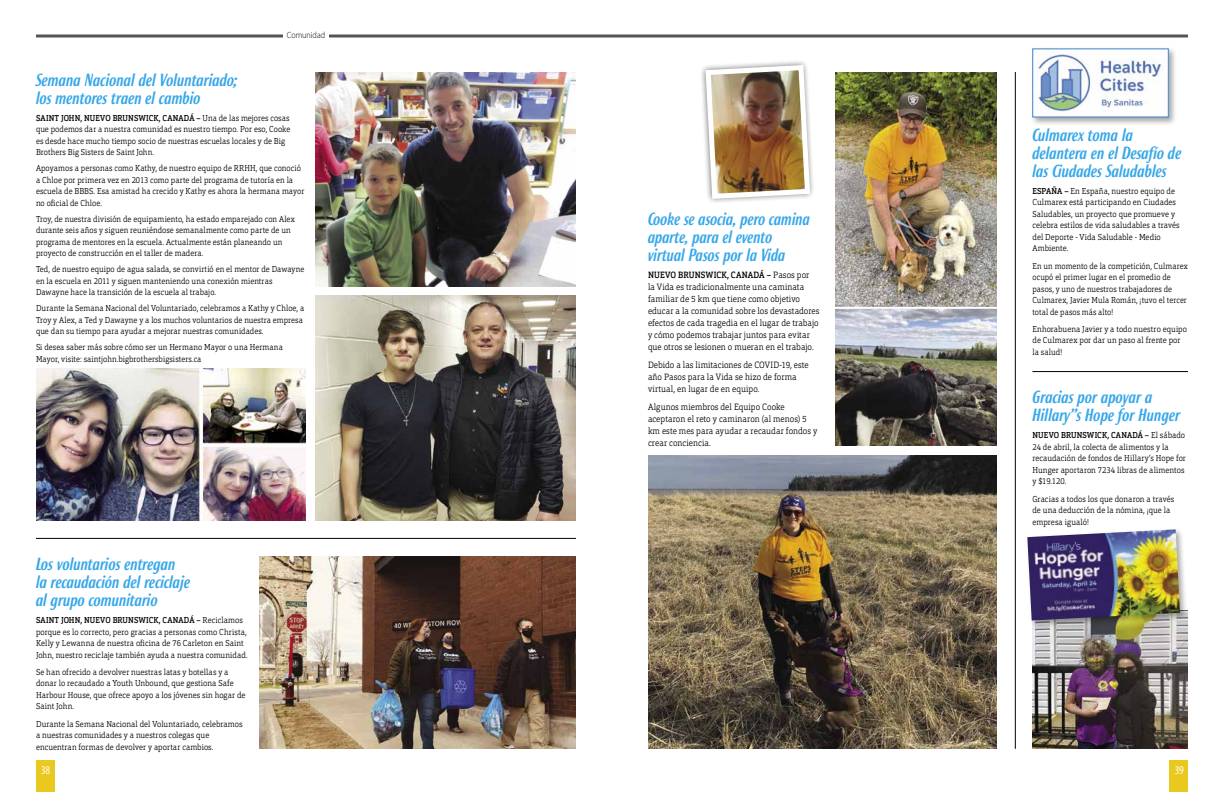
<style>
.page{position:relative;width:1224px;height:792px;background:#fff}
.page>*{position:absolute;margin:0;border:0;box-sizing:border-box;transform-origin:0 0}
.t1{font:italic 500 17px/18px "Roxy";letter-spacing:-.01em;color:#36a7e9}
.t2{font:condensed 12px "Myriad Pro";color:#fff}
.t3{font:300 9px/12px "Orgon Slab";letter-spacing:.005em;color:#000;scale:.9 1}
.t4{font:300 9px "Myriad Pro";color:#000;scale:.9 1}
.t5{font:300 8.5px/11.5px "Orgon Slab";letter-spacing:.005em;color:#000;scale:.89 1}
.t6{font:300 8.5px/11.5px "Orgon Slab";letter-spacing:.005em;color:#000;scale:.9 1}
.t7{font:300 8.5px/11.5px "Orgon Slab";letter-spacing:.005em;color:#000;scale:.88 1}
.s1{font-weight:500}
</style>
<div class="page">
<img style="left:36px;top:369px;width:270px;height:151px">
<img style="left:315px;top:296px;width:261px;height:224px">
<img style="left:315px;top:72px;width:261px;height:215px">
<img style="left:259px;top:556px;width:317px;height:193px">
<div style="left:1030px;top:46px;width:147px;height:80px;background:#000;opacity:.35"></div>
<img style="left:1034px;top:51px;width:133px;height:64px">
<div style="left:1032px;top:49px;width:137px;height:68px;border:1px solid #3a81c5"></div>
<img style="left:701px;top:61px;width:112px;height:141px">
<img style="left:648px;top:456px;width:348px;height:293px">
<img style="left:835px;top:72px;width:161px;height:374px">
<img style="left:1032px;top:629px;width:156px;height:120px">
<div style="left:1025px;top:527px;width:163px;height:102px;background:#000;opacity:.35"></div>
<img style="left:1027px;top:529px;width:153px;height:91px">
<div style="left:1169px;top:761px;width:19px;height:31px;background:#e9c91e"></div>
<div style="left:36px;top:761px;width:19px;height:31px;background:#e9c91e"></div>
<hr style="left:36px;top:35px;width:1152px;height:1px;background:#000">
<hr style="left:36px;top:37px;width:1152px;height:1px;background:#000">
<div style="left:283px;top:32px;width:46px;height:14px;background:#fff"></div>
<hr style="left:828px;top:307px;width:176px;height:2px;background:#fff">
<hr style="left:1032px;top:371px;width:156px;height:1px;background:#000">
<hr style="left:1015px;top:72px;width:1px;height:677px;background:#000">
<hr style="left:36px;top:538px;width:540px;height:1px;background:#000">
<p class="t4" style="left:287px;top:30px;width:44px">Comunidad</p>
<h1 class="t1" style="left:36px;top:71px;width:203px">Semana Nacional del Voluntariado; los mentores traen el cambio</h1>
<p class="t5" style="left:36px;top:112px;width:287px"><span class="s1">SAINT JOHN, NUEVO BRUNSWICK, CANADÁ –</span> Una de las mejores cosas que podemos dar a nuestra comunidad es nuestro tiempo. Por eso, Cooke es desde hace mucho tiempo socio de nuestras escuelas locales y de Big Brothers Big Sisters de Saint John.</p>
<p class="t5" style="left:36px;top:163px;width:303px">Apoyamos a personas como Kathy, de nuestro equipo de RRHH, que conoció a Chloe por primera vez en 2013 como parte del programa de tutoría en la escuela de BBBS. Esa amistad ha crecido y Kathy es ahora la hermana mayor no oficial de Chloe.</p>
<p class="t5" style="left:36px;top:213px;width:292px">Troy, de nuestra división de equipamiento, ha estado emparejado con Alex durante seis años y siguen reuniéndose semanalmente como parte de un programa de mentores en la escuela. Actualmente están planeando un proyecto de construcción en el taller de madera.</p>
<p class="t5" style="left:36px;top:264px;width:303px">Ted, de nuestro equipo de agua salada, se convirtió en el mentor de Dawayne en la escuela en 2011 y siguen manteniendo una conexión mientras<br>Dawayne hace la transición de la escuela al trabajo.</p>
<p class="t5" style="left:36px;top:303px;width:303px">Durante la Semana Nacional del Voluntariado, celebramos a Kathy y Chloe, a<br>Troy y Alex, a Ted y Dawayne y a los muchos voluntarios de nuestra empresa que dan su tiempo para ayudar a mejorar nuestras comunidades.</p>
<p class="t5" style="left:36px;top:342px;width:279px">Si desea saber más sobre cómo ser un Hermano Mayor o una Hermana<br>Mayor, visite: saintjohn.bigbrothersbigsisters.ca</p>
<h1 class="t1" style="left:36px;top:555px;width:156px">Los voluntarios entregan la recaudación del reciclaje al grupo comunitario</h1>
<p class="t6" style="left:36px;top:614px;width:237px"><span class="s1">SAINT JOHN, NUEVO BRUNSWICK, CANADÁ –</span> Reciclamos porque es lo correcto, pero gracias a personas como Christa, Kelly y Lewanna de nuestra oficina de 76 Carleton en Saint John, nuestro reciclaje también ayuda a nuestra comunidad.</p>
<p class="t6" style="left:36px;top:666px;width:234px">Se han ofrecido a devolver nuestras latas y botellas y a donar lo recaudado a Youth Unbound, que gestiona Safe Harbour House, que ofrece apoyo a los jóvenes sin hogar de Saint John.</p>
<p class="t6" style="left:36px;top:718px;width:231px">Durante la Semana Nacional del Voluntariado, celebramos a nuestras comunidades y a nuestros colegas que encuentran formas de devolver y aportar cambios.</p>
<h1 class="t1" style="left:648px;top:210px;width:164px">Cooke se asocia, pero camina aparte, para el evento virtual Pasos por la Vida</h1>
<p class="t3" style="left:648px;top:269px;width:192px"><span class="s1">NUEVO BRUNSWICK, CANADÁ –</span> Pasos por<br>la Vida es tradicionalmente una caminata familiar de 5 km que tiene como objetivo educar a la comunidad sobre los devastadores efectos de cada tragedia en el lugar de trabajo y cómo podemos trabajar juntos para evitar que otros se lesionen o mueran en el trabajo.</p>
<p class="t3" style="left:648px;top:359px;width:180px">Debido a las limitaciones de COVID-19, este año Pasos para la Vida se hizo de forma virtual, en lugar de en equipo.</p>
<p class="t3" style="left:648px;top:401px;width:190px">Algunos miembros del Equipo Cooke aceptaron el reto y caminaron (al menos) 5 km este mes para ayudar a recaudar fondos y crear conciencia.</p>
<h1 class="t1" style="left:1032px;top:125px;width:151px">Culmarex toma la delantera en el Desafío de las Ciudades Saludables</h1>
<p class="t6" style="left:1032px;top:185px;width:165px"><span class="s1">ESPAÑA –</span> En España, nuestro equipo de Culmarex está participando en Ciudades Saludables, un proyecto que promueve y celebra estilos de vida saludables a través del Deporte - Vida Saludable - Medio Ambiente.</p>
<p class="t7" style="left:1032px;top:260px;width:178px">En un momento de la competición, Culmarex ocupó el primer lugar en el promedio de pasos, y uno de nuestros trabajadores de Culmarex, Javier Mula Román, ¡tuvo el tercer total de pasos más alto!</p>
<p class="t6" style="left:1032px;top:323px;width:173px">Enhorabuena Javier y a todo nuestro equipo de Culmarex por dar un paso al frente por la salud!</p>
<h1 class="t1" style="left:1032px;top:388px;width:149px">Gracias por apoyar a<br>Hillary’’s Hope for Hunger</h1>
<p class="t6" style="left:1032px;top:430px;width:172px"><span class="s1">NUEVO BRUNSWICK, CANADÁ –</span> El sábado 24 de abril, la colecta de alimentos y la recaudación de fondos de Hillary’s Hope for Hunger aportaron 7234 libras de alimentos y $19.120.</p>
<p class="t6" style="left:1032px;top:493px;width:159px">Gracias a todos los que donaron a través de una deducción de la nómina, ¡que la empresa igualó!</p>
<h2 class="t2" style="left:41px;top:763px;width:11px">38</h2>
<h2 class="t2" style="left:1175px;top:763px;width:10px">39</h2>
</div>
